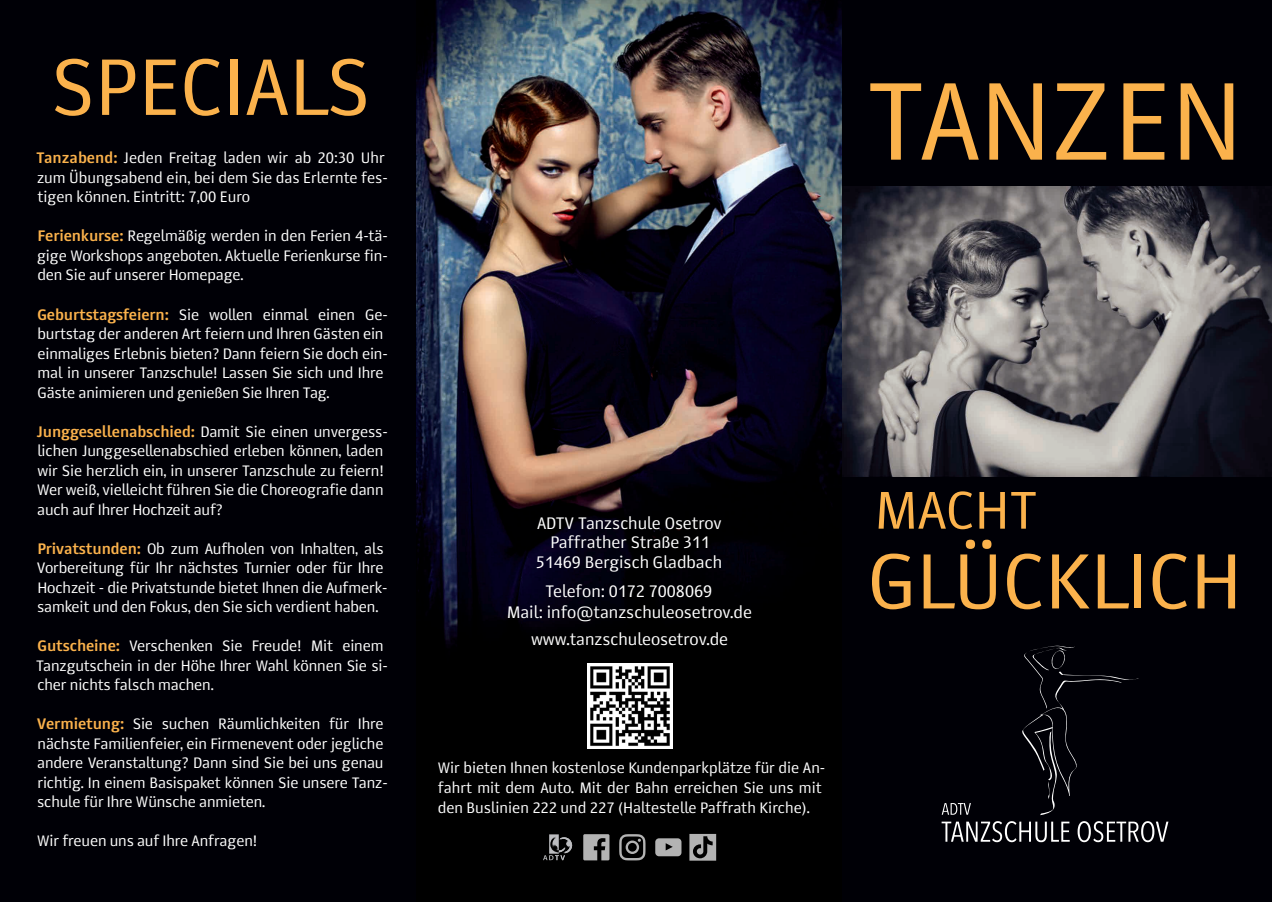
<style>
.page{position:relative;width:1272px;height:902px;background:#fff}
.page>*{position:absolute;margin:0;border:0;box-sizing:border-box;transform-origin:0 0}
.t1{font:108.9px "Story";color:#fbb24c}
.t2{font:79.05px "Story";color:#fbb24c}
.t3{font:77.1px "Story";color:#fbb24c}
.t4{font:52.35px "Story";letter-spacing:-.005em;color:#fbb24c}
.t5{font:16.5px/19.8px "Story";color:#fff;text-align:center}
.t6{font:15px/19.5px "Story";letter-spacing:-.01em;color:#fff}
.s1{font-weight:700;color:#fbb24c}
</style>
<div class="page">
<div style="left:0;top:0;width:421px;height:901px;background:#000006"></div>
<img style="left:417px;top:0;width:425px;height:901px">
<div style="left:842px;top:0;width:429px;height:901px;background:#000006"></div>
<img style="left:842px;top:186px;width:429px;height:290px">
<svg style="left:1022px;top:645px;width:117px;height:170px"></svg>
<svg style="left:941px;top:821px;width:128px;height:21px"></svg>
<svg style="left:1077px;top:821px;width:91px;height:21px"></svg>
<svg style="left:942px;top:803px;width:28px;height:11px"></svg>
<img style="left:587px;top:663px;width:85px;height:85px">
<svg style="left:543px;top:834px;width:29px;height:26px"></svg>
<svg style="left:655px;top:838px;width:26px;height:18px"></svg>
<svg style="left:619px;top:834px;width:26px;height:26px"></svg>
<svg style="left:583px;top:834px;width:26px;height:26px"></svg>
<svg style="left:689px;top:833px;width:27px;height:27px"></svg>
<h2 class="t2" style="left:51px;top:37px;width:321px">SPECIALS</h2>
<p class="t6" style="left:37px;top:148px;width:353px"><span class="s1">Tanzabend:</span> Jeden Freitag laden wir ab 20:30 Uhr zum Übungsabend ein, bei dem Sie das Erlernte fes&shy;tigen können. Eintritt: 7,00 Euro</p>
<p class="t6" style="left:37px;top:226px;width:352px;text-align:justify"><span class="s1">Ferienkurse:</span> Regelmäßig werden in den Ferien 4-tä&shy;gige Workshops angeboten. Aktuelle Ferienkurse fin&shy;den Sie auf unserer Homepage.</p>
<p class="t6" style="left:37px;top:304px;width:352px"><span class="s1">Geburtstagsfeiern:</span> Sie wollen einmal einen Ge&shy;burtstag der anderen Art feiern und Ihren Gästen ein einmaliges Erlebnis bieten? Dann feiern Sie doch ein&shy;mal in unserer Tanzschule! Lassen Sie sich und Ihre Gäste animieren und genießen Sie Ihren Tag.</p>
<p class="t6" style="left:37px;top:421px;width:352px"><span class="s1">Junggesellenabschied:</span> Damit Sie einen unvergess&shy;lichen Junggesellenabschied erleben können, laden wir Sie herzlich ein, in unserer Tanzschule zu feiern!<br>Wer weiß, vielleicht führen Sie die Choreografie dann auch auf Ihrer Hochzeit auf?</p>
<p class="t6" style="left:37px;top:538px;width:352px"><span class="s1">Privatstunden:</span> Ob zum Aufholen von Inhalten, als Vorbereitung für Ihr nächstes Turnier oder für Ihre Hochzeit - die Privatstunde bietet Ihnen die Aufmerk&shy;samkeit und den Fokus, den Sie sich verdient haben.</p>
<p class="t6" style="left:36px;top:636px;width:353px"><span class="s1">Gutscheine:</span> Verschenken Sie Freude! Mit einem<br>Tanzgutschein in der Höhe Ihrer Wahl können Sie si&shy;cher nichts falsch machen.</p>
<p class="t6" style="left:37px;top:714px;width:352px"><span class="s1">Vermietung:</span> Sie suchen Räumlichkeiten für Ihre nächste Familienfeier, ein Firmenevent oder jegliche andere Veranstaltung? Dann sind Sie bei uns genau richtig. In einem Basispaket können Sie unsere Tanz&shy;schule für Ihre Wünsche anmieten.</p>
<p class="t6" style="left:37px;top:831px;width:221px">Wir freuen uns auf Ihre Anfragen!</p>
<h1 class="t1" style="left:867px;top:53px;width:377px">TANZEN</h1>
<p class="t5" style="left:536px;top:512px;width:188px">ADTV Tanzschule Osetrov<br>Paffrather Straße 311<br>51469 Bergisch Gladbach</p>
<p class="t5" style="left:506px;top:580px;width:247px;line-height:21px">Telefon: 0172 7008069<br>Mail: info@tanzschuleosetrov.de</p>
<p class="t5" style="left:531px;top:629px;width:199px">www.tanzschuleosetrov.de</p>
<p class="t6" style="left:437px;top:758px;width:389px">Wir bieten Ihnen kostenlose Kundenparkplätze für die An&shy;fahrt mit dem Auto. Mit der Bahn erreichen Sie uns mit den Buslinien 222 und 227 (Haltestelle Paffrath Kirche).</p>
<h3 class="t4" style="left:874px;top:477px;width:165px">MACHT</h3>
<h3 class="t3" style="left:868px;top:532px;width:375px">GLÜCKLICH</h3>
</div>
